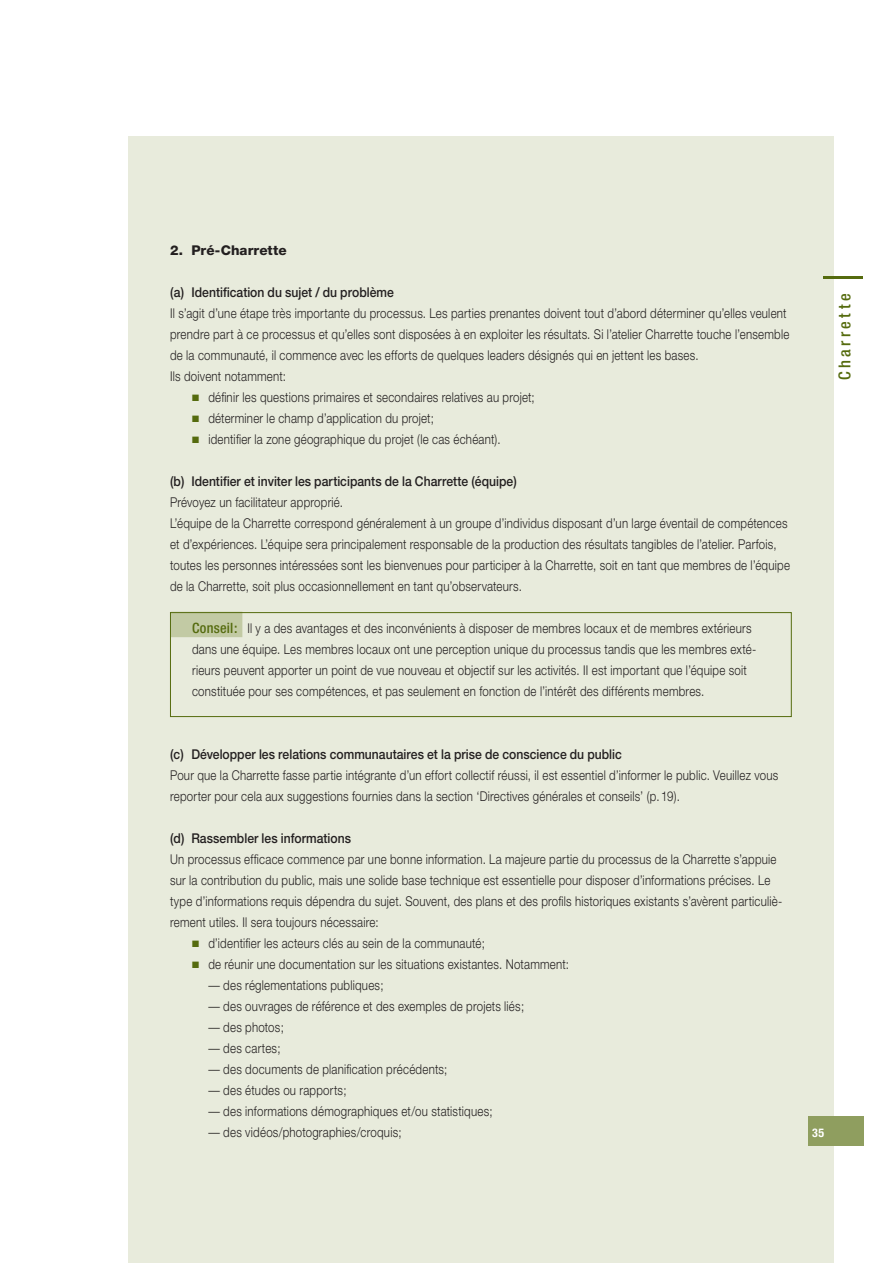
<style>
.page{position:relative;width:893px;height:1263px;background:#fff}
.page>*{position:absolute;margin:0;border:0;box-sizing:border-box;transform-origin:0 0}
.t1{font:100 condensed 54px "Helvetica Neue";color:#556b0e}
.t2{font:500 condensed 16.5px "Helvetica Neue";letter-spacing:.205em;color:#556b0e}
.t3{font:300 13.5px/21px "Helvetica Neue";letter-spacing:.02em;color:#231f20;scale:.85 1}
.t4{font:500 13.5px "Helvetica Neue";color:#231f20;scale:.9 1}
.t5{font:800 13.5px "Helvetica Neue";letter-spacing:.005em;color:#231f20}
.t6{font:700 condensed 12px "Helvetica Neue";color:#fff}
.s1{font-weight:500;font-stretch:condensed;font-size:14.25px;color:#556b0e}
</style>
<div class="page">
<div style="left:128px;top:136px;width:705px;height:1127px;background:#e8ebdc"></div>
<div style="left:808px;top:1116px;width:55px;height:30px;background:#8f9e5f"></div>
<div style="left:171px;top:612px;width:71px;height:25px;background:#c2caa4"></div>
<div style="left:170px;top:612px;width:622px;height:105px;border:1px solid #556b0e"></div>
<p class="t5" style="left:170px;top:242px;width:118px">2. Pré-Charrette</p>
<p class="t4" style="left:170px;top:284px;width:250px">(a) Identification du sujet / du problème</p>
<p class="t3" style="left:170px;top:302px;width:727px">Il s’agit d’une étape très importante du processus. Les parties prenantes doivent tout d’abord déterminer qu’elles veulent</p>
<p class="t3" style="left:170px;top:323px;width:730px">prendre part à ce processus et qu’elles sont disposées à en exploiter les résultats. Si l’atelier Charrette touche l’ensemble</p>
<p class="t3" style="left:170px;top:344px;width:623px">de la communauté, il commence avec les efforts de quelques leaders désignés qui en jettent les bases.</p>
<p class="t3" style="left:170px;top:365px;width:138px">Ils doivent notamment:</p>
<p class="t3" style="left:208px;top:386px;width:386px">définir les questions primaires et secondaires relatives au projet;</p>
<p class="t3" style="left:208px;top:407px;width:267px">déterminer le champ d’application du projet;</p>
<p class="t3" style="left:208px;top:428px;width:346px">identifier la zone géographique du projet (le cas échéant).</p>
<p class="t4" style="left:170px;top:473px;width:387px">(b) Identifier et inviter les participants de la Charrette (équipe)</p>
<p class="t3" style="left:170px;top:491px;width:731px">Prévoyez un facilitateur approprié.<br>L’équipe de la Charrette correspond généralement à un groupe d’individus disposant d’un large éventail de compétences et d’expériences. L’équipe sera principalement responsable de la production des résultats tangibles de l’atelier. Parfois, toutes les personnes intéressées sont les bienvenues pour participer à la Charrette, soit en tant que membres de l’équipe de la Charrette, soit plus occasionnellement en tant qu’observateurs.</p>
<p class="t3" style="left:192px;top:617px;width:665px"><span class="s1">Conseil:</span> Il y a des avantages et des inconvénients à disposer de membres locaux et de membres extérieurs dans une équipe. Les membres locaux ont une perception unique du processus tandis que les membres exté&shy;rieurs peuvent apporter un point de vue nouveau et objectif sur les activités. II est important que l’équipe soit constituée pour ses compétences, et pas seulement en fonction de l’intérêt des différents membres.</p>
<p class="t4" style="left:170px;top:746px;width:503px">(c) Développer les relations communautaires et la prise de conscience du public</p>
<p class="t3" style="left:170px;top:764px;width:717px">Pour que la Charrette fasse partie intégrante d’un effort collectif réussi, il est essentiel d’informer le public. Veuillez vous reporter pour cela aux suggestions fournies dans la section ‘Directives générales et conseils’ (p. 19).</p>
<p class="t4" style="left:170px;top:830px;width:202px">(d) Rassembler les informations</p>
<p class="t3" style="left:170px;top:848px;width:715px">Un processus efficace commence par une bonne information. La majeure partie du processus de la Charrette s’appuie</p>
<p class="t3" style="left:170px;top:869px;width:708px">sur la contribution du public, mais une solide base technique est essentielle pour disposer d’informations précises. Le</p>
<p class="t3" style="left:170px;top:890px;width:722px">type d’informations requis dépendra du sujet. Souvent, des plans et des profils historiques existants s’avèrent particuliè-</p>
<p class="t3" style="left:170px;top:911px;width:247px">rement utiles. Il sera toujours nécessaire:</p>
<p class="t3" style="left:208px;top:932px;width:327px">d’identifier les acteurs clés au sein de la communauté;</p>
<p class="t3" style="left:208px;top:953px;width:426px">de réunir une documentation sur les situations existantes. Notamment:</p>
<p class="t3" style="left:208px;top:974px;width:208px">— des réglementations publiques;</p>
<p class="t3" style="left:208px;top:995px;width:373px">— des ouvrages de référence et des exemples de projets liés;</p>
<p class="t3" style="left:208px;top:1016px;width:90px">— des photos;</p>
<p class="t3" style="left:208px;top:1037px;width:86px">— des cartes;</p>
<p class="t3" style="left:208px;top:1058px;width:283px">— des documents de planification précédents;</p>
<p class="t3" style="left:208px;top:1079px;width:164px">— des études ou rapports;</p>
<p class="t3" style="left:208px;top:1100px;width:336px">— des informations démographiques et/ou statistiques;</p>
<p class="t3" style="left:208px;top:1121px;width:229px">— des vidéos/photographies/croquis;</p>
<h1 class="t1" style="left:813px;top:283px;width:13px;rotate:-90deg">|</h1>
<p class="t2" style="left:835px;top:380px;width:88px;rotate:-90deg">Charrette</p>
<p class="t6" style="left:812px;top:1125px;width:13px">35</p>
</div>
